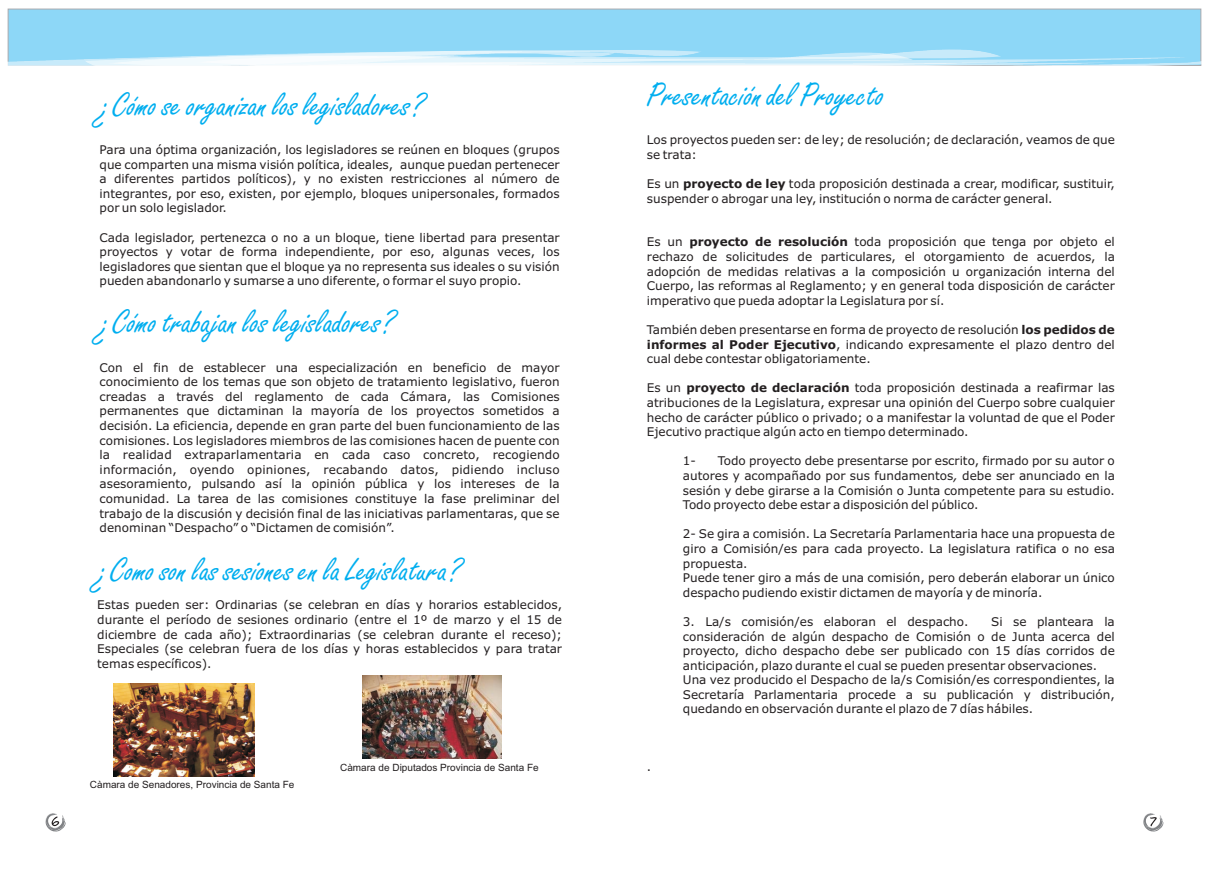
<style>
.page{position:relative;width:1209px;height:869px;background:#fff}
.page>*{position:absolute;margin:0;border:0;box-sizing:border-box;transform-origin:0 0}
.t1{font:36px "Freestyle Script";color:#00aeef}
.t2{font:12px/14.6px "Verdana";color:#231f20;text-align:justify}
.t3{font:10px "Arial";color:#231f20}
.s1{font-weight:700}
.s2{font-style:italic}
</style>
<div class="page">
<svg style="left:1143px;top:813px;width:20px;height:18px"></svg>
<svg style="left:45px;top:813px;width:21px;height:18px"></svg>
<div style="left:8px;top:9px;width:1193px;height:42px;background:#8dd7f7"></div>
<img style="left:7px;top:51px;width:77px;height:15px">
<img style="left:84px;top:49px;width:23px;height:17px">
<img style="left:107px;top:43px;width:87px;height:23px">
<img style="left:194px;top:40px;width:807px;height:22px">
<img style="left:184px;top:62px;width:87px;height:4px">
<img style="left:271px;top:57px;width:84px;height:8px">
<img style="left:355px;top:49px;width:847px;height:17px">
<img style="left:113px;top:683px;width:142px;height:93px">
<img style="left:362px;top:675px;width:140px;height:83px">
<h1 class="t1" style="left:100px;top:91px;width:326px">¿Cómo se organizan los legisladores?</h1>
<p class="t2" style="left:100px;top:143px;width:462px">Para una óptima organización, los legisladores se reúnen en bloques (grupos que comparten una misma visión política, ideales, aunque puedan pertenecer a diferentes partidos políticos), y no existen restricciones al número de integrantes, por eso, existen, por ejemplo, bloques unipersonales, formados por un solo legislador.</p>
<p class="t2" style="left:100px;top:231px;width:462px">Cada legislador, pertenezca o no a un bloque, tiene libertad para presentar proyectos y votar de forma independiente, por eso, algunas veces, los legisladores que sientan que el bloque ya no representa sus ideales o su visión pueden abandonarlo y sumarse a uno diferente, o formar el suyo propio.</p>
<h1 class="t1" style="left:100px;top:308px;width:296px">¿Cómo trabajan los legisladores?</h1>
<p class="t2" style="left:99px;top:361px;width:462px">Con el fin de establecer una especialización en beneficio de mayor conocimiento de los temas que son objeto de tratamiento legislativo, fueron creadas a través del reglamento de cada Cámara, las Comisiones permanentes que dictaminan la mayoría de los proyectos sometidos a decisión. La eficiencia, depende en gran parte del buen funcionamiento de las comisiones. Los legisladores miembros de las comisiones hacen de puente con la realidad extraparlamentaria en cada caso concreto, recogiendo información, oyendo opiniones, recabando datos, pidiendo incluso asesoramiento, pulsando así la opinión pública y los intereses de la comunidad. La tarea de las comisiones constituye la fase preliminar del trabajo de la discusión y decisión final de las iniciativas parlamentaras, que se denominan “Despacho” o “Dictamen de comisión”.</p>
<h1 class="t1" style="left:97px;top:556px;width:365px">¿Como son las sesiones en la Legislatura?</h1>
<p class="t2" style="left:97px;top:598px;width:466px">Estas pueden ser: Ordinarias (se celebran en días y horarios establecidos, durante el período de sesiones ordinario (entre el 1º de marzo y el 15 de diciembre de cada año); Extraordinarias (se celebran durante el receso); Especiales (se celebran fuera de los días y horas establecidos y para tratar temas específicos).</p>
<p class="t3" style="left:90px;top:780px;width:206px">Càmara de Senadores, Provincia de Santa Fe</p>
<p class="t3" style="left:340px;top:764px;width:200px">Càmara de Diputados Provincia de Santa Fe</p>
<h1 class="t1" style="left:647px;top:81px;width:239px">Presentación del Proyecto</h1>
<p class="t2" style="left:647px;top:134px;width:469px">Los proyectos pueden ser: de ley; de resolución; de declaración, veamos de que se trata:</p>
<p class="t2" style="left:647px;top:177px;width:469px">Es un <span class="s1">proyecto de ley</span> toda proposición destinada a crear, modificar, sustituir, suspender o abrogar una ley, institución o norma de carácter general.</p>
<p class="t2" style="left:647px;top:236px;width:469px">Es un <span class="s1">proyecto de resolución</span> toda proposición que tenga por objeto el rechazo de solicitudes de particulares, el otorgamiento de acuerdos, la adopción de medidas relativas a la composición u organización interna del Cuerpo, las reformas al Reglamento; y en general toda disposición de carácter imperativo que pueda adoptar la Legislatura por sí.</p>
<p class="t2" style="left:647px;top:323px;width:469px">También deben presentarse en forma de proyecto de resolución <span class="s1">los pedidos de informes al Poder Ejecutivo</span>, indicando expresamente el plazo dentro del cual debe contestar obligatoriamente.</p>
<p class="t2" style="left:647px;top:381px;width:469px">Es un <span class="s1">proyecto de declaración</span> toda proposición destinada a reafirmar las atribuciones de la Legislatura, expresar una opinión del Cuerpo sobre cualquier hecho de carácter público o privado; o a manifestar la voluntad de que el Poder Ejecutivo practique algún acto en tiempo determinado.</p>
<p class="t2" style="left:683px;top:454px;width:15px">1-</p>
<p class="t2" style="left:683px;top:454px;width:433px;text-indent:35px">Todo proyecto debe presentarse por escrito, firmado por su autor o autores y acompañado por sus fundamentos<span class="s2">,</span> debe ser anunciado en la sesión y debe girarse a la Comisión o Junta competente para su estudio.<br>Todo proyecto debe estar a disposición del público.</p>
<p class="t2" style="left:683px;top:527px;width:433px;text-align:left">2- Se gira a comisión. La Secretaría Parlamentaria hace una propuesta de giro a Comisión/es para cada proyecto. La legislatura ratifica o no esa propuesta.<br>Puede tener giro a más de una comisión, pero deberán elaborar un único despacho pudiendo existir dictamen de mayoría y de minoría.</p>
<p class="t2" style="left:683px;top:615px;width:287px">3. La/s comisión/es elaboran el despacho.</p>
<p class="t2" style="left:683px;top:615px;width:433px;text-align:left;text-indent:308px">Si se planteara la consideración de algún despacho de Comisión o de Junta acerca del proyecto, dicho despacho debe ser publicado con 15 días corridos de anticipación, plazo durante el cual se pueden presentar observaciones.<br>Una vez producido el Despacho de la/s Comisión/es correspondientes, la Secretaría Parlamentaria procede a su publicación y distribución, quedando en observación durante el plazo de 7 días hábiles.</p>
<p class="t2" style="left:647px;top:759px;width:6px">.</p>
</div>
